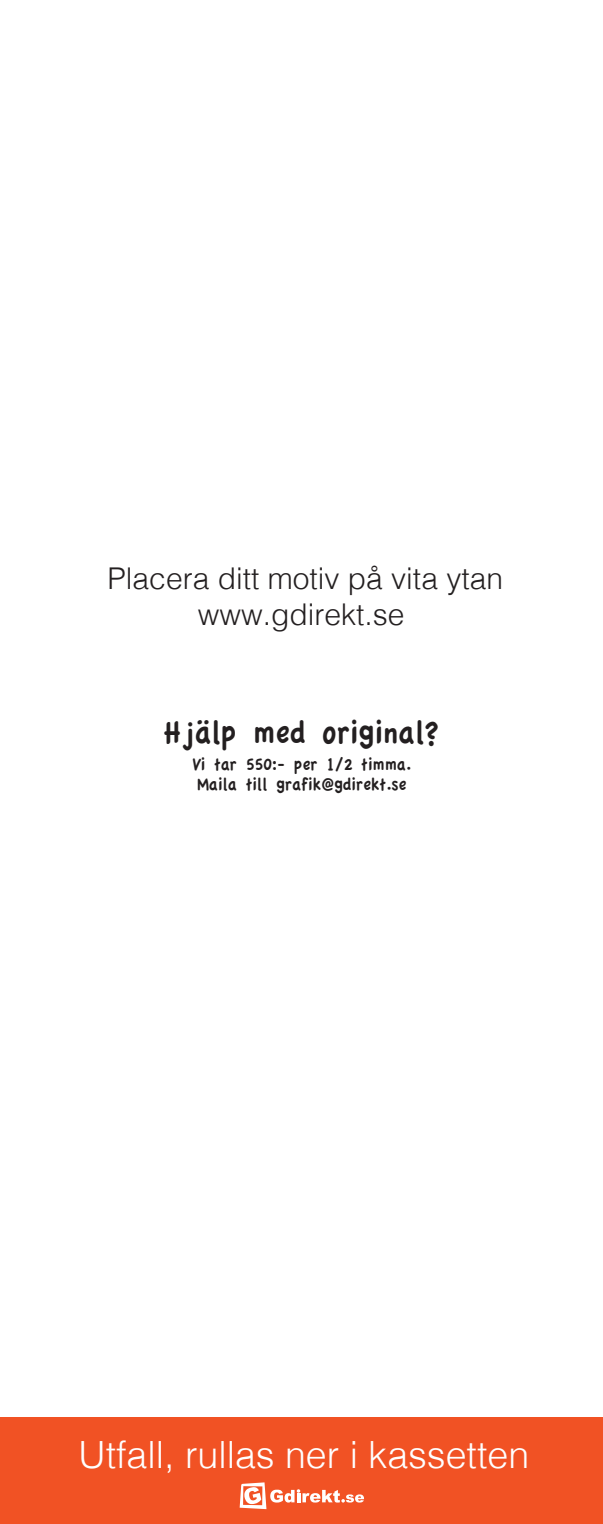
<style>
.page{position:relative;width:603px;height:1524px;background:#fff}
.page>*{position:absolute;margin:0;border:0;box-sizing:border-box;transform-origin:0 0}
.t1{font:300 37.5px "Helvetica";color:#fff}
.t2{font:34.12px "Apple Casual";letter-spacing:-.01em;color:#231f20;scale:.92 1}
.t3{font:300 30px/36px "Helvetica";color:#231f20;text-align:center}
.t4{font:18.57px/20.5px "Apple Casual";letter-spacing:-.01em;color:#231f20;scale:.92 1}
</style>
<div class="page">
<div style="left:0;top:1417px;width:602px;height:106px;background:#f15224"></div>
<svg style="left:239px;top:1482px;width:125px;height:27px"></svg>
<h3 class="t3" style="left:107px;top:558px;width:397px">Placera ditt motiv på vita ytan www.gdirekt.se</h3>
<h2 class="t2" style="left:163px;top:714px;width:302px">Hjälp med original?</h2>
<p class="t4" style="left:192px;top:754px;width:239px">Vi tar 550:- per 1/2 timma.<br>Maila till grafik@gdirekt.se</p>
<h1 class="t1" style="left:79px;top:1422px;width:452px">Utfall, rullas ner i kassetten</h1>
</div>
